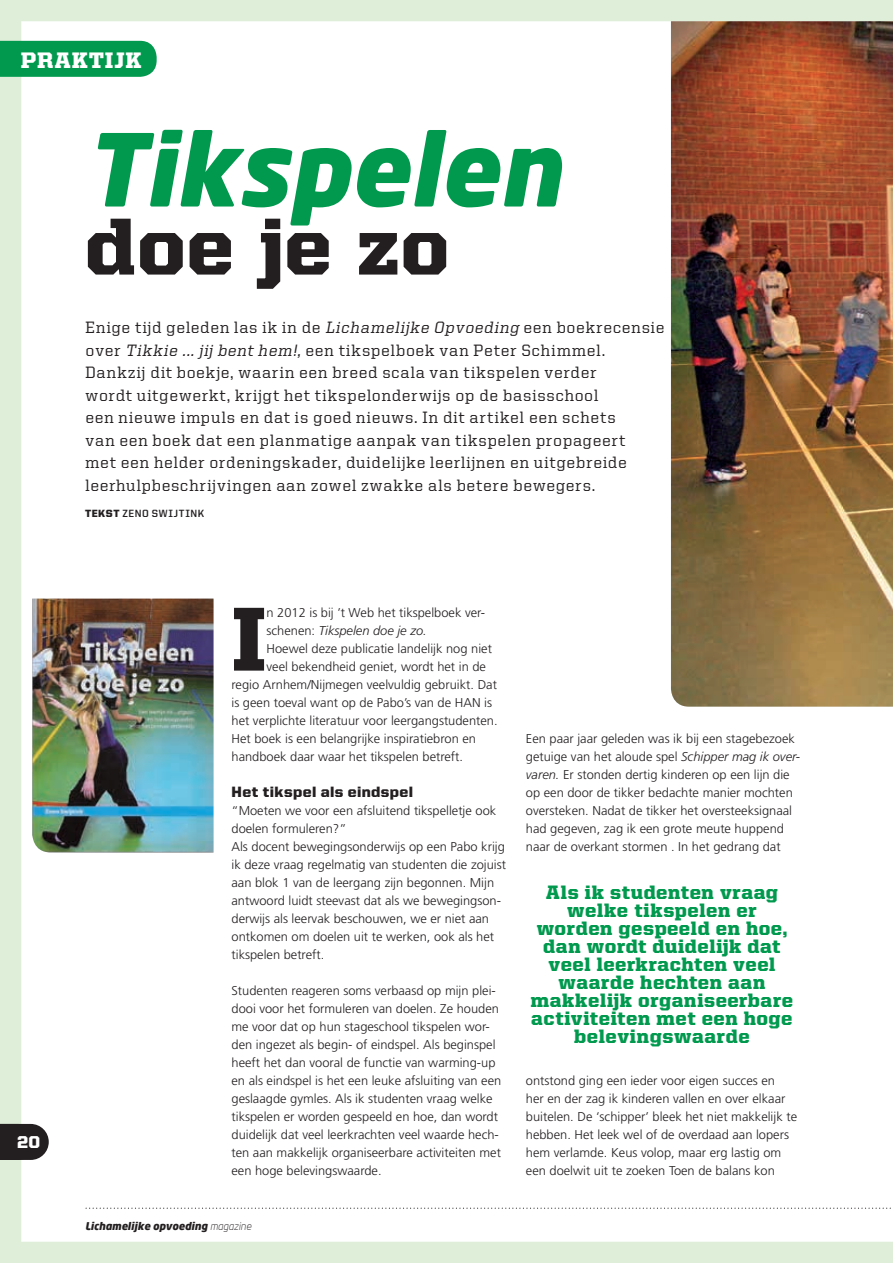
<style>
.page{position:relative;width:893px;height:1263px;background:#dfeed8}
.page>*{position:absolute;margin:0;border:0;box-sizing:border-box;transform-origin:0 0}
.t1{font:italic 900 99px "Neo Sans";color:#00994e}
.t2{font:900 91.05px "United Serif Reg";color:#231f20}
.t3{font:900 81px "United Serif Reg";letter-spacing:.01em;color:#231f20}
.t4{font:900 22.5px "United Serif Reg";letter-spacing:.035em;color:#fff}
.t5{font:900 19.5px/18px "United Serif Reg";letter-spacing:.03em;color:#00994e;text-align:center}
.t6{font:900 17.25px "United Sans Reg";color:#fff}
.t7{font:500 16.5px/22.5px "United Serif Reg";letter-spacing:.05em;color:#231f20}
.t8{font:900 15px "United Sans Reg";letter-spacing:.025em;color:#231f20}
.t9{font:300 12.75px/18px "Frutiger LT Std";color:#231f20}
.t10{font:italic 300 12.75px "Frutiger LT Std";color:#231f20}
.t11{font:italic 900 10.5px "Neo Sans";color:#231f20}
.t12{font:700 10.5px "United Sans Reg";letter-spacing:.055em;color:#231f20}
.s1{font-style:italic}
.s2{font-weight:900}
.s3{font-style:normal}
.s4{font-weight:300}
</style>
<div class="page">
<div style="left:21px;top:21px;width:872px;height:1221px;background:#fff"></div>
<div style="left:0;top:41px;width:157px;height:36px;background:#00994e"></div>
<img style="left:32px;top:599px;width:182px;height:253px">
<img style="left:671px;top:21px;width:222px;height:686px">
<svg style="left:0;top:1124px;width:49px;height:36px;background:#353132"></svg>
<svg style="left:85px;top:1207px;width:808px;height:2px;background:#e0e0e0"></svg>
<h3 class="t4" style="left:21px;top:48px;width:122px">PRAKTIJK</h3>
<h1 class="t1" style="left:85px;top:105px;width:477px">Tikspelen</h1>
<h3 class="t3" style="left:85px;top:202px;width:366px">doe je zo</h3>
<h3 class="t6" style="left:17px;top:1133px;width:25px">20</h3>
<p class="t7" style="left:86px;top:316px;width:581px">Enige tijd geleden las ik in de <span class="s1">Lichamelijke Opvoeding</span> een boekrecensie over <span class="s1">Tikkie ... jij bent hem!,</span> een tikspelboek van Peter Schimmel.<br>Dankzij dit boekje, waarin een breed scala van tikspelen verder<br>wordt uitgewerkt, krijgt het tikspelonderwijs op de basisschool<br>een nieuwe impuls en dat is goed nieuws. In dit artikel een schets<br>van een boek dat een planmatige aanpak van tikspelen propageert<br>met een helder ordeningskader, duidelijke leerlijnen en uitgebreide leerhulpbeschrijvingen aan zowel zwakke als betere bewegers.</p>
<p class="t12" style="left:85px;top:507px;width:121px"><span class="s2">TEKST</span> ZENO SWIJTINK</p>
<h2 class="t2" style="left:232px;top:589px;width:37px">I</h2>
<p class="t9" style="left:267px;top:603px;width:220px">n 2012 is bij ’t Web het tikspelboek ver-</p>
<p class="t10" style="left:267px;top:623px;width:162px"><span class="s3">schenen:</span> Tikspelen doe je zo.</p>
<p class="t9" style="left:267px;top:639px;width:227px">Hoewel deze publicatie landelijk nog niet</p>
<p class="t9" style="left:267px;top:657px;width:221px">veel bekendheid geniet, wordt het in de</p>
<p class="t9" style="left:231px;top:675px;width:267px">regio Arnhem/Nijmegen veelvuldig gebruikt. Dat</p>
<p class="t9" style="left:231px;top:693px;width:262px">is geen toeval want op de Pabo’s van de HAN is</p>
<p class="t9" style="left:231px;top:711px;width:268px">het verplichte literatuur voor leergangstudenten.</p>
<p class="t9" style="left:231px;top:729px;width:246px">Het boek is een belangrijke inspiratiebron en</p>
<p class="t9" style="left:231px;top:747px;width:233px">handboek daar waar het tikspelen betreft.</p>
<p class="t8" style="left:232px;top:783px;width:183px">Het tikspel als eindspel</p>
<p class="t9" style="left:232px;top:801px;width:276px">“Moeten we voor een afsluitend tikspelletje ook doelen formuleren?”<br>Als docent bewegingsonderwijs op een Pabo krijg ik deze vraag regelmatig van studenten die zojuist aan blok 1 van de leergang zijn begonnen. Mijn antwoord luidt steevast dat als we bewegingson&shy;derwijs als leervak beschouwen, we er niet aan ontkomen om doelen uit te werken, ook als het tikspelen betreft.</p>
<p class="t9" style="left:232px;top:981px;width:271px">Studenten reageren soms verbaasd op mijn plei&shy;dooi voor het formuleren van doelen. Ze houden me voor dat op hun stageschool tikspelen wor&shy;den ingezet als begin- of eindspel. Als beginspel heeft het dan vooral de functie van warming-up en als eindspel is het een leuke afsluiting van een geslaagde gymles. Als ik studenten vraag welke tikspelen er worden gespeeld en hoe, dan wordt duidelijk dat veel leerkrachten veel waarde hech&shy;ten aan makkelijk organiseerbare activiteiten met een hoge belevingswaarde.</p>
<p class="t11" style="left:85px;top:1219px;width:168px">Lichamelijke opvoeding <span class="s4">magazine</span></p>
<p class="t9" style="left:526px;top:729px;width:276px">Een paar jaar geleden was ik bij een stagebezoek getuige van het aloude spel <span class="s1">Schipper mag ik over&shy;varen.</span> Er stonden dertig kinderen op een lijn die op een door de tikker bedachte manier mochten oversteken. Nadat de tikker het oversteeksignaal had gegeven, zag ik een grote meute huppend naar de overkant stormen . In het gedrang dat</p>
<h3 class="t5" style="left:531px;top:882px;width:264px">Als ik studenten vraag welke tikspelen er worden gespeeld en hoe, dan wordt duidelijk dat veel leerkrachten veel waarde hechten aan makkelijk organiseerbare activiteiten met een hoge belevingswaarde</h3>
<p class="t9" style="left:526px;top:1071px;width:273px">ontstond ging een ieder voor eigen succes en<br>her en der zag ik kinderen vallen en over elkaar buitelen. De ‘schipper’ bleek het niet makkelijk te hebben. Het leek wel of de overdaad aan lopers hem verlamde. Keus volop, maar erg lastig om een doelwit uit te zoeken Toen de balans kon</p>
</div>
